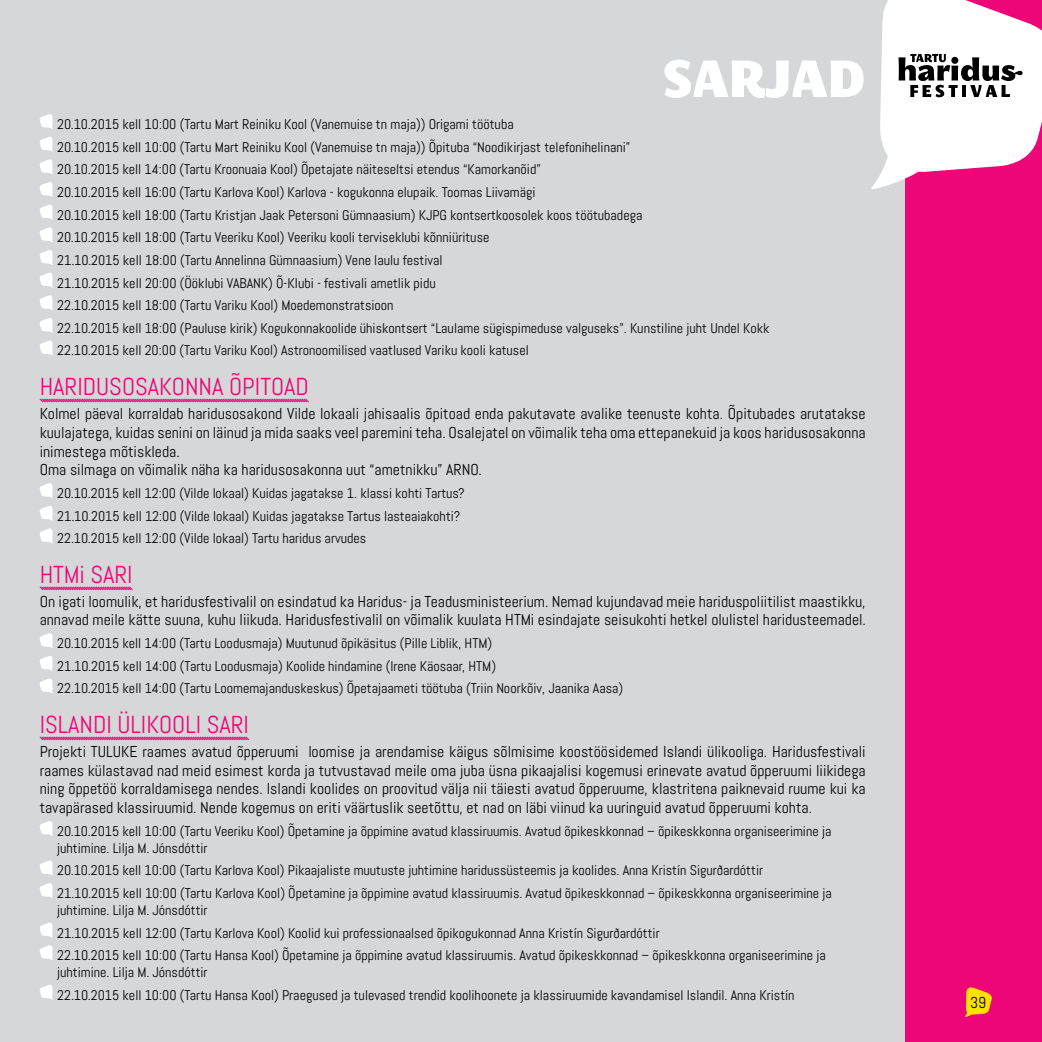
<style>
.page{position:relative;width:1042px;height:1042px;background:#d5d7d8}
.page>*{position:absolute;margin:0;border:0;box-sizing:border-box;transform-origin:0 0}
.t1{font:52.5px "M Egalopolis Extra";color:#fff}
.t2{font:24.5px "Abel";color:#ed0677}
.t3{font:15.75px/18.9px "Abel";color:#000}
.t4{font:14px/22.6px "Abel";color:#000}
</style>
<div class="page">
<div style="left:905px;top:0;width:137px;height:1042px;background:#ed0677"></div>
<svg style="left:39px;top:398px;width:270px;height:5px"></svg>
<svg style="left:39px;top:586px;width:94px;height:5px"></svg>
<svg style="left:39px;top:736px;width:211px;height:5px"></svg>
<svg style="left:39px;top:114px;width:14px;height:15px"></svg>
<svg style="left:39px;top:137px;width:14px;height:15px"></svg>
<svg style="left:40px;top:159px;width:13px;height:15px"></svg>
<svg style="left:39px;top:182px;width:14px;height:15px"></svg>
<svg style="left:40px;top:205px;width:13px;height:15px"></svg>
<svg style="left:39px;top:227px;width:14px;height:15px"></svg>
<svg style="left:39px;top:250px;width:14px;height:15px"></svg>
<svg style="left:40px;top:272px;width:13px;height:16px"></svg>
<svg style="left:39px;top:295px;width:14px;height:15px"></svg>
<svg style="left:39px;top:318px;width:14px;height:15px"></svg>
<svg style="left:40px;top:340px;width:13px;height:15px"></svg>
<svg style="left:39px;top:483px;width:14px;height:15px"></svg>
<svg style="left:39px;top:506px;width:14px;height:15px"></svg>
<svg style="left:40px;top:528px;width:13px;height:15px"></svg>
<svg style="left:39px;top:633px;width:14px;height:15px"></svg>
<svg style="left:39px;top:656px;width:14px;height:15px"></svg>
<svg style="left:40px;top:678px;width:13px;height:15px"></svg>
<svg style="left:39px;top:821px;width:14px;height:15px"></svg>
<svg style="left:40px;top:860px;width:13px;height:15px"></svg>
<svg style="left:39px;top:883px;width:14px;height:15px"></svg>
<svg style="left:40px;top:922px;width:13px;height:15px"></svg>
<svg style="left:39px;top:945px;width:14px;height:15px"></svg>
<svg style="left:40px;top:985px;width:13px;height:14px"></svg>
<svg style="left:871px;top:0;width:171px;height:189px"></svg>
<svg style="left:964px;top:987px;width:28px;height:30px"></svg>
<h1 class="t1" style="left:663px;top:48px;width:204px">SARJAD</h1>
<p class="t4" style="left:57px;top:113px;width:714px">20.10.2015 kell 10:00 (Tartu Mart Reiniku Kool (Vanemuise tn maja)) Origami töötuba<br>20.10.2015 kell 10:00 (Tartu Mart Reiniku Kool (Vanemuise tn maja)) Õpituba “Noodikirjast telefonihelinani”<br>20.10.2015 kell 14:00 (Tartu Kroonuaia Kool) Õpetajate näiteseltsi etendus “Kamorkanõid”<br>20.10.2015 kell 16:00 (Tartu Karlova Kool) Karlova - kogukonna elupaik. Toomas Liivamägi<br>20.10.2015 kell 18:00 (Tartu Kristjan Jaak Petersoni Gümnaasium) KJPG kontsertkoosolek koos töötubadega<br>20.10.2015 kell 18:00 (Tartu Veeriku Kool) Veeriku kooli terviseklubi kõnniürituse<br>21.10.2015 kell 18:00 (Tartu Annelinna Gümnaasium) Vene laulu festival<br>21.10.2015 kell 20:00 (Ööklubi VABANK) Õ-Klubi - festivali ametlik pidu<br>22.10.2015 kell 18:00 (Tartu Variku Kool) Moedemonstratsioon<br>22.10.2015 kell 18:00 (Pauluse kirik) Kogukonnakoolide ühiskontsert “Laulame sügispimeduse valguseks”. Kunstiline juht Undel Kokk 22.10.2015 kell 20:00 (Tartu Variku Kool) Astronoomilised vaatlused Variku kooli katusel</p>
<h2 class="t2" style="left:40px;top:371px;width:271px">HARIDUSOSAKONNA ÕPITOAD</h2>
<p class="t3" style="left:40px;top:404px;width:827px">Kolmel päeval korraldab haridusosakond Vilde lokaali jahisaalis õpitoad enda pakutavate avalike teenuste kohta. Õpitubades arutatakse kuulajatega, kuidas senini on läinud ja mida saaks veel paremini teha. Osalejatel on võimalik teha oma ettepanekuid ja koos haridusosakonna inimestega mõtiskleda.<br>Oma silmaga on võimalik näha ka haridusosakonna uut “ametnikku” ARNO.</p>
<p class="t4" style="left:57px;top:482px;width:409px">20.10.2015 kell 12:00 (Vilde lokaal) Kuidas jagatakse 1. klassi kohti Tartus?<br>21.10.2015 kell 12:00 (Vilde lokaal) Kuidas jagatakse Tartus lasteaiakohti?<br>22.10.2015 kell 12:00 (Vilde lokaal) Tartu haridus arvudes</p>
<h2 class="t2" style="left:40px;top:559px;width:95px">HTMi SARI</h2>
<p class="t3" style="left:40px;top:592px;width:827px">On igati loomulik, et haridusfestivalil on esindatud ka Haridus- ja Teadusministeerium. Nemad kujundavad meie hariduspoliitilist maastikku, annavad meile kätte suuna, kuhu liikuda. Haridusfestivalil on võimalik kuulata HTMi esindajate seisukohti hetkel olulistel haridusteemadel.</p>
<p class="t4" style="left:57px;top:632px;width:567px">20.10.2015 kell 14:00 (Tartu Loodusmaja) Muutunud õpikäsitus (Pille Liblik, HTM)<br>21.10.2015 kell 14:00 (Tartu Loodusmaja) Koolide hindamine (Irene Käosaar, HTM)<br>22.10.2015 kell 14:00 (Tartu Loomemajanduskeskus) Õpetajaameti töötuba (Triin Noorkõiv, Jaanika Aasa)</p>
<h2 class="t2" style="left:40px;top:709px;width:211px">ISLANDI ÜLIKOOLI SARI</h2>
<p class="t3" style="left:40px;top:742px;width:827px;text-align:justify">Projekti TULUKE raames avatud õpperuumi loomise ja arendamise käigus sõlmisime koostöösidemed Islandi ülikooliga. Haridusfestivali raames külastavad nad meid esimest korda ja tutvustavad meile oma juba üsna pikaajalisi kogemusi erinevate avatud õpperuumi liikidega ning õppetöö korraldamisega nendes. Islandi koolides on proovitud välja nii täiesti avatud õpperuume, klastritena paiknevaid ruume kui ka tavapärased klassiruumid. Nende kogemus on eriti väärtuslik seetõttu, et nad on läbi viinud ka uuringuid avatud õpperuumi kohta.</p>
<p class="t4" style="left:57px;top:823px;width:776px;line-height:16.8px">20.10.2015 kell 10:00 (Tartu Veeriku Kool) Õpetamine ja õppimine avatud klassiruumis. Avatud õpikeskkonnad – õpikeskkonna organiseerimine ja juhtimine. Lilja M. Jónsdóttir</p>
<p class="t4" style="left:57px;top:859px;width:776px">20.10.2015 kell 10:00 (Tartu Karlova Kool) Pikaajaliste muutuste juhtimine haridussüsteemis ja koolides. Anna Kristín Sigurðardóttir<br>21.10.2015 kell 10:00 (Tartu Karlova Kool) Õpetamine ja õppimine avatud klassiruumis. Avatud õpikeskkonnad – õpikeskkonna organiseerimine ja</p>
<p class="t4" style="left:57px;top:899px;width:770px">juhtimine. Lilja M. Jónsdóttir<br>21.10.2015 kell 12:00 (Tartu Karlova Kool) Koolid kui professionaalsed õpikogukonnad Anna Kristín Sigurðardóttir<br>22.10.2015 kell 10:00 (Tartu Hansa Kool) Õpetamine ja õppimine avatud klassiruumis. Avatud õpikeskkonnad – õpikeskkonna organiseerimine ja</p>
<p class="t4" style="left:57px;top:961px;width:739px">juhtimine. Lilja M. Jónsdóttir<br>22.10.2015 kell 10:00 (Tartu Hansa Kool) Praegused ja tulevased trendid koolihoonete ja klassiruumide kavandamisel Islandil. Anna Kristín</p>
<p class="t3" style="left:970px;top:993px;width:17px">39</p>
</div>
